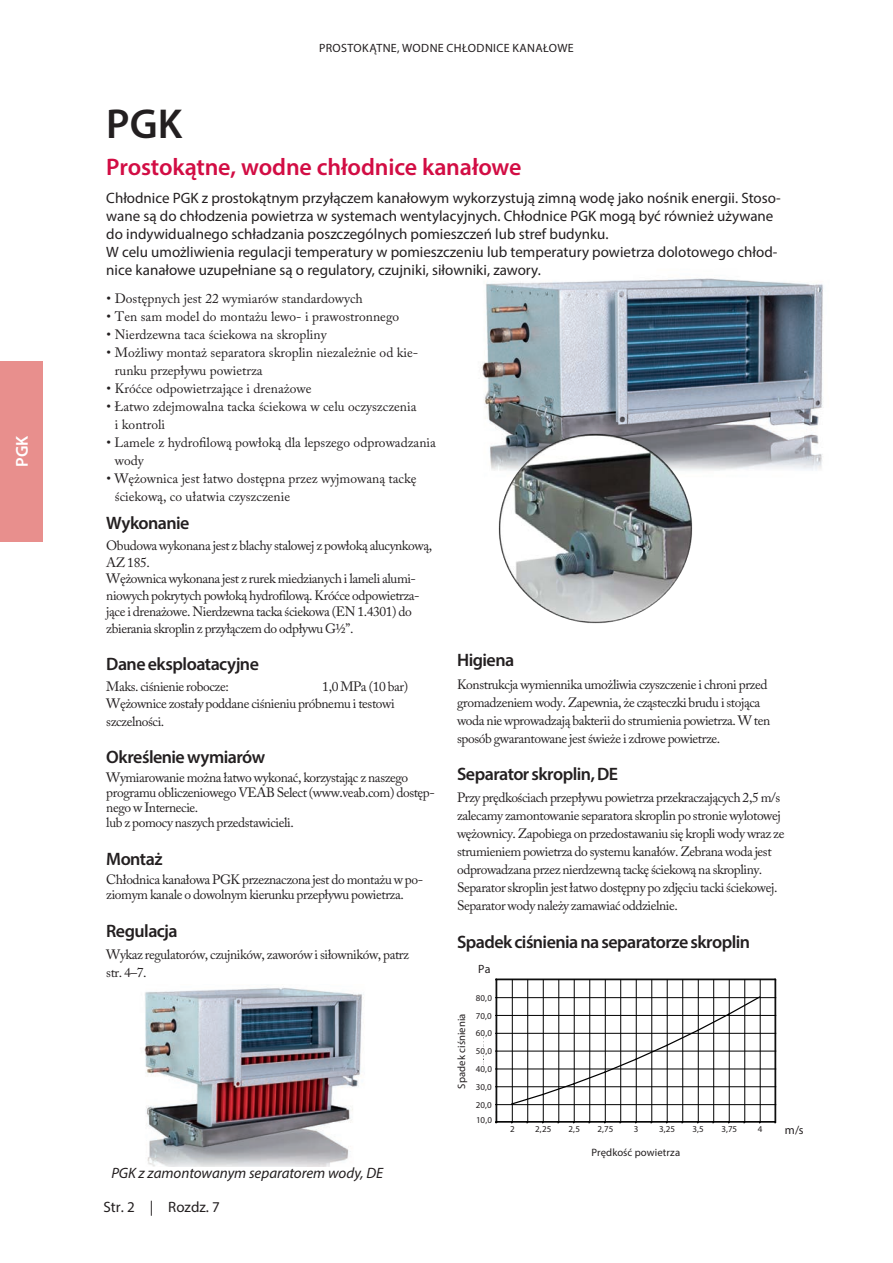
<style>
.page{position:relative;width:893px;height:1263px;background:#fff}
.page>*{position:absolute;margin:0;border:0;box-sizing:border-box;transform-origin:0 0}
.Rubrik_-_Svart{font:600 42px "Myriad Pro";color:#231f20}
.Mell2_-_Röd{font:600 24px "Myriad Pro";letter-spacing:-.005em;color:#d20d44}
.Mell_-_Svart{font:600 18px "Myriad Pro";letter-spacing:-.03em;color:#231f20}
.t1{font:600 17.25px "Myriad Pro";color:#fff}
.Ingress{font:15px/18px "Myriad Pro";color:#231f20}
.Bildtext-center{font:italic 15px "Myriad Pro";color:#231f20}
.bröd{font:13.5px/18px "Adobe Caslon Pro";letter-spacing:-.03em;color:#231f20}
.Punktlista{font:13.5px/18px "Adobe Caslon Pro";color:#231f20}
.TOP{font:12px "Myriad Pro";letter-spacing:.03em;color:#231f20}
.Måttskiss-text__cent{font:12px "Myriad Pro";color:#231f20}
.Måttskiss-text__cent-2{font:10.65px "Myriad Pro";letter-spacing:.01em;color:#231f20}
.Måttskiss-text__cent-3{font:9px "Myriad Pro";letter-spacing:.01em;color:#231f20}
.t2{font:4.2px "Arial";color:#000}
</style>
<div class="page">
<img style="left:144px;top:988px;width:220px;height:179px">
<img style="left:481px;top:278px;width:343px;height:193px">
<img style="left:499px;top:434px;width:193px;height:190px">
<hr style="left:497px;top:1104px;width:279px;height:1px;background:#000">
<hr style="left:497px;top:1086px;width:279px;height:1px;background:#000">
<hr style="left:497px;top:1069px;width:279px;height:1px;background:#000">
<hr style="left:497px;top:1051px;width:279px;height:1px;background:#000">
<hr style="left:497px;top:1033px;width:279px;height:1px;background:#000">
<hr style="left:497px;top:1015px;width:279px;height:1px;background:#000">
<hr style="left:497px;top:997px;width:279px;height:1px;background:#000">
<hr style="left:512px;top:980px;width:1px;height:142px;background:#000">
<hr style="left:527px;top:980px;width:1px;height:142px;background:#000">
<hr style="left:543px;top:980px;width:1px;height:142px;background:#000">
<hr style="left:558px;top:980px;width:1px;height:142px;background:#000">
<hr style="left:574px;top:980px;width:1px;height:142px;background:#000">
<hr style="left:589px;top:980px;width:1px;height:142px;background:#000">
<hr style="left:605px;top:980px;width:1px;height:142px;background:#000">
<hr style="left:620px;top:980px;width:1px;height:142px;background:#000">
<hr style="left:636px;top:980px;width:1px;height:142px;background:#000">
<hr style="left:651px;top:980px;width:1px;height:142px;background:#000">
<hr style="left:667px;top:980px;width:1px;height:142px;background:#000">
<hr style="left:682px;top:980px;width:1px;height:142px;background:#000">
<hr style="left:698px;top:980px;width:1px;height:142px;background:#000">
<hr style="left:713px;top:980px;width:1px;height:142px;background:#000">
<hr style="left:729px;top:980px;width:1px;height:142px;background:#000">
<hr style="left:744px;top:980px;width:1px;height:142px;background:#000">
<hr style="left:760px;top:980px;width:1px;height:142px;background:#000">
<hr style="left:496px;top:978px;width:279px;height:2px;background:#000">
<hr style="left:774px;top:979px;width:2px;height:143px;background:#000">
<hr style="left:496px;top:980px;width:1px;height:142px;background:#000">
<hr style="left:496px;top:1121px;width:279px;height:1px;background:#000">
<svg style="left:510px;top:995px;width:251px;height:110px"></svg>
<svg style="left:483px;top:1037px;width:1px;height:28px"></svg>
<div style="left:474px;top:1047px;width:20px;height:8px;background:#fff"></div>
<div style="left:0;top:361px;width:43px;height:180px;background:#e88f8d"></div>
<p class="t1" style="left:11px;top:467px;width:33px;rotate:-90deg">PGK</p>
<p class="TOP" style="left:319px;top:40px;width:256px">PROSTOKĄTNE, WODNE CHŁODNICE KANAŁOWE</p>
<p class="Rubrik_-_Svart" style="left:106px;top:97px;width:77px">PGK</p>
<p class="Mell2_-_Röd" style="left:106px;top:151px;width:417px">Prostokątne, wodne chłodnice kanałowe</p>
<p class="Ingress" style="left:106px;top:188px;width:676px">Chłodnice PGK z prostokątnym przyłączem kanałowym wykorzystują zimną wodę jako nośnik energii. Stoso&shy;wane są do chłodzenia powietrza w systemach wentylacyjnych. Chłodnice PGK mogą być również używane do indywidualnego schładzania poszczególnych pomieszczeń lub stref budynku.<br>W celu umożliwienia regulacji temperatury w pomieszczeniu lub temperatury powietrza dolotowego chłod&shy;nice kanałowe uzupełniane są o regulatory, czujniki, siłowniki, zawory.</p>
<p class="Punktlista" style="left:106px;top:290px;width:258px">• Dostępnych jest 22 wymiarów standardowych</p>
<p class="Punktlista" style="left:106px;top:308px;width:294px">• Ten sam model do montażu lewo- i prawostronnego</p>
<p class="Punktlista" style="left:106px;top:326px;width:222px">• Nierdzewna taca ściekowa na skropliny</p>
<p class="Punktlista" style="left:115px;top:344px;width:305px;text-indent:-8px">• Możliwy montaż separatora skroplin niezależnie od kie&shy;runku przepływu powietrza</p>
<p class="Punktlista" style="left:106px;top:380px;width:207px">• Króćce odpowietrzające i drenażowe</p>
<p class="Punktlista" style="left:115px;top:398px;width:303px;text-indent:-9px">• Łatwo zdejmowalna tacka ściekowa w celu oczyszczenia i kontroli</p>
<p class="Punktlista" style="left:115px;top:434px;width:322px;text-indent:-9px">• Lamele z hydrofilową powłoką dla lepszego odprowadzania wody</p>
<p class="Punktlista" style="left:115px;top:470px;width:303px;text-indent:-9px">• Wężownica jest łatwo dostępna przez wyjmowaną tackę ściekową, co ułatwia czyszczenie</p>
<p class="Mell_-_Svart" style="left:106px;top:512px;width:85px">Wykonanie</p>
<p class="bröd" style="left:106px;top:537px;width:327px;line-height:16.5px">Obudowa wykonana jest z blachy stalowej z powłoką alucynkową, AZ 185.<br>Wężownica wykonana jest z rurek miedzianych i lameli alumi&shy;niowych pokrytych powłoką hydrofilową. Króćce odpowietrza&shy;jące i drenażowe. Nierdzewna tacka ściekowa (EN 1.4301) do zbierania skroplin z przyłączem do odpływu G½”.</p>
<p class="Mell_-_Svart" style="left:106px;top:653px;width:154px">Dane eksploatacyjne</p>
<p class="bröd" style="left:106px;top:677px;width:124px">Maks. ciśnienie robocze:</p>
<p class="bröd" style="left:322px;top:677px;width:87px">1,0 MPa (10 bar)</p>
<p class="bröd" style="left:106px;top:694px;width:290px">Wężownice zostały poddane ciśnieniu próbnemu i testowi szczelności.</p>
<p class="Mell_-_Svart" style="left:106px;top:745px;width:160px">Określenie wymiarów</p>
<p class="bröd" style="left:106px;top:770px;width:330px;line-height:15px">Wymiarowanie można łatwo wykonać, korzystając z naszego programu obliczeniowego VEAB Select (www.veab.com) dostęp&shy;nego w Internecie.</p>
<p class="bröd" style="left:106px;top:813px;width:189px">lub z pomocy naszych przedstawicieli.</p>
<p class="Mell_-_Svart" style="left:106px;top:847px;width:58px">Montaż</p>
<p class="bröd" style="left:106px;top:872px;width:318px;line-height:15px">Chłodnica kanałowa PGK przeznaczona jest do montażu w po&shy;ziomym kanale o dowolnym kierunku przepływu powietrza.</p>
<p class="Mell_-_Svart" style="left:106px;top:919px;width:73px">Regulacja</p>
<p class="bröd" style="left:106px;top:945px;width:304px">Wykaz regulatorów, czujników, zaworów i siłowników, patrz str. 4–7.</p>
<p class="Bildtext-center" style="left:111px;top:1164px;width:273px">PGK z zamontowanym separatorem wody, DE</p>
<p class="Ingress" style="left:103px;top:1198px;width:118px">Str. 2 | Rozdz. 7</p>
<p class="Mell_-_Svart" style="left:457px;top:649px;width:59px">Higiena</p>
<p class="bröd" style="left:457px;top:675px;width:315px">Konstrukcja wymiennika umożliwia czyszczenie i chroni przed gromadzeniem wody. Zapewnia, że cząsteczki brudu i stojąca woda nie wprowadzają bakterii do strumienia powietrza. W ten sposób gwarantowane jest świeże i zdrowe powietrze.</p>
<p class="Mell_-_Svart" style="left:457px;top:762px;width:162px">Separator skroplin, DE</p>
<p class="bröd" style="left:457px;top:789px;width:329px">Przy prędkościach przepływu powietrza przekraczających 2,5 m/s zalecamy zamontowanie separatora skroplin po stronie wylotowej wężownicy. Zapobiega on przedostawaniu się kropli wody wraz ze strumieniem powietrza do systemu kanałów. Zebrana woda jest odprowadzana przez nierdzewną tackę ściekową na skropliny.</p>
<p class="bröd" style="left:457px;top:879px;width:322px">Separator skroplin jest łatwo dostępny po zdjęciu tacki ściekowej.<br>Separator wody należy zamawiać oddzielnie.</p>
<p class="Mell_-_Svart" style="left:457px;top:930px;width:294px">Spadek ciśnienia na separatorze skroplin</p>
<p class="Måttskiss-text__cent" style="left:478px;top:961px;width:14px">Pa</p>
<p class="Måttskiss-text__cent-2" style="left:455px;top:1088px;width:77px;rotate:-90deg">Spadek ciśnienia</p>
<p class="Måttskiss-text__cent-3" style="left:476px;top:992px;width:18px">80,0</p>
<p class="t2" style="left:485px;top:994px;width:10px">80,0</p>
<p class="Måttskiss-text__cent-3" style="left:476px;top:1010px;width:17px">70,0</p>
<p class="t2" style="left:485px;top:1012px;width:10px">70,0</p>
<p class="Måttskiss-text__cent-3" style="left:476px;top:1028px;width:18px">60,0</p>
<p class="t2" style="left:485px;top:1030px;width:10px">60,0</p>
<p class="Måttskiss-text__cent-3" style="left:476px;top:1045px;width:18px">50,0</p>
<p class="t2" style="left:485px;top:1048px;width:10px">50,0</p>
<p class="Måttskiss-text__cent-3" style="left:476px;top:1063px;width:18px">40,0</p>
<p class="t2" style="left:485px;top:1066px;width:10px">40,0</p>
<p class="Måttskiss-text__cent-3" style="left:476px;top:1081px;width:18px">30,0</p>
<p class="t2" style="left:485px;top:1084px;width:10px">30,0</p>
<p class="Måttskiss-text__cent-3" style="left:476px;top:1099px;width:18px">20,0</p>
<p class="t2" style="left:485px;top:1101px;width:10px">20,0</p>
<p class="Måttskiss-text__cent-3" style="left:476px;top:1115px;width:17px">10,0</p>
<p class="t2" style="left:485px;top:1119px;width:10px">10,0</p>
<p class="Måttskiss-text__cent-3" style="left:510px;top:1124px;width:6px">2</p>
<p class="Måttskiss-text__cent-3" style="left:535px;top:1124px;width:18px">2,25</p>
<p class="Måttskiss-text__cent-3" style="left:568px;top:1124px;width:13px">2,5</p>
<p class="Måttskiss-text__cent-3" style="left:597px;top:1124px;width:17px">2,75</p>
<p class="Måttskiss-text__cent-3" style="left:634px;top:1124px;width:6px">3</p>
<p class="Måttskiss-text__cent-3" style="left:659px;top:1124px;width:18px">3,25</p>
<p class="Måttskiss-text__cent-3" style="left:692px;top:1124px;width:13px">3,5</p>
<p class="Måttskiss-text__cent-3" style="left:721px;top:1124px;width:17px">3,75</p>
<p class="Måttskiss-text__cent-3" style="left:758px;top:1124px;width:6px">4</p>
<p class="t2" style="left:511px;top:1125px;width:4px">2</p>
<p class="t2" style="left:539px;top:1125px;width:10px">2,25</p>
<p class="t2" style="left:571px;top:1125px;width:7px">2,5</p>
<p class="t2" style="left:601px;top:1125px;width:10px">2,75</p>
<p class="t2" style="left:635px;top:1125px;width:4px">3</p>
<p class="t2" style="left:663px;top:1125px;width:10px">3,25</p>
<p class="t2" style="left:695px;top:1125px;width:7px">3,5</p>
<p class="t2" style="left:725px;top:1125px;width:10px">3,75</p>
<p class="t2" style="left:759px;top:1125px;width:4px">4</p>
<p class="Måttskiss-text__cent-2" style="left:591px;top:1145px;width:90px">Prędkość powietrza</p>
<p class="Måttskiss-text__cent" style="left:785px;top:1123px;width:20px">m/s</p>
</div>
